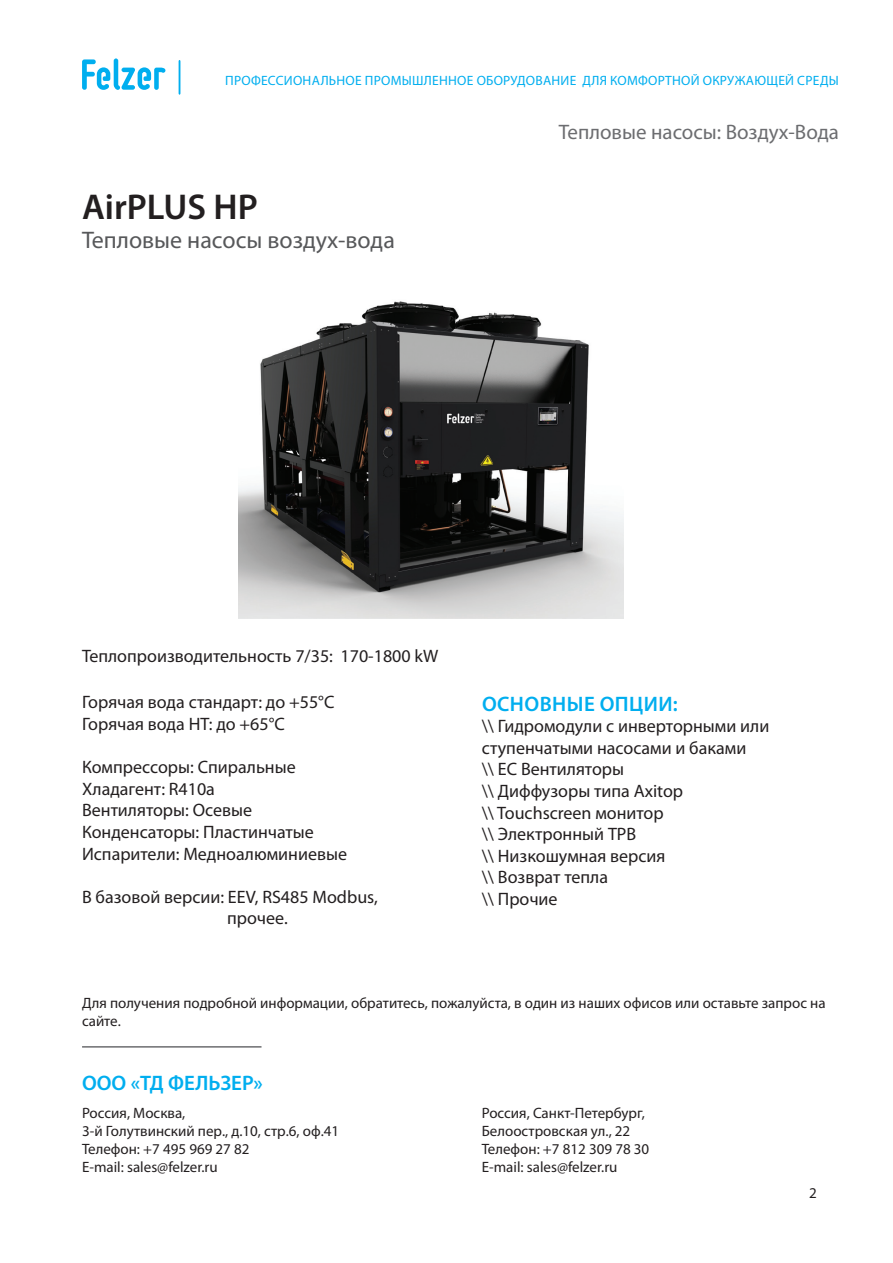
<style>
.page{position:relative;width:893px;height:1263px;background:#fff}
.page>*{position:absolute;margin:0;border:0;box-sizing:border-box;transform-origin:0 0}
.t1{font:600 36px "Myriad Pro";color:#231f20}
.t2{font:24px "Myriad Pro";color:#57585a}
.t3{font:21px "Myriad Pro";color:#6c6d70}
.t4{font:600 21px "Myriad Pro";color:#00aeef}
.t5{font:600 21px "Myriad Pro";letter-spacing:.02em;color:#00aeef}
.t6{font:18px "Myriad Pro";color:#231f20}
.t7{font:15px/18px "Myriad Pro";color:#231f20}
.t8{font:13.5px "Myriad Pro";letter-spacing:.02em;color:#00aeef}
</style>
<div class="page">
<img style="left:238px;top:301px;width:385px;height:318px">
<svg style="left:82px;top:58px;width:83px;height:32px"></svg>
<svg style="left:179px;top:60px;width:1px;height:35px"></svg>
<hr style="left:82px;top:1046px;width:179px;height:1px;background:#6c6d70">
<p class="t8" style="left:225px;top:72px;width:615px">ПРОФЕССИОНАЛЬНОЕ ПРОМЫШЛЕННОЕ ОБОРУДОВАНИЕ ДЛЯ КОМФОРТНОЙ ОКРУЖАЮЩЕЙ СРЕДЫ</p>
<p class="t1" style="left:82px;top:184px;width:177px">AirPLUS HP</p>
<p class="t2" style="left:82px;top:225px;width:314px">Тепловые насосы воздух-вода</p>
<p class="t3" style="left:559px;top:119px;width:281px">Тепловые насосы: Воздух-Вода</p>
<p class="t6" style="left:82px;top:645px;width:358px">Теплопроизводительность 7/35: 170-1800 kW</p>
<p class="t6" style="left:82px;top:691px;width:254px">Горячая вода стандарт: до +55°C</p>
<p class="t6" style="left:82px;top:713px;width:204px">Горячая вода HT: до +65°C</p>
<p class="t6" style="left:82px;top:756px;width:215px">Компрессоры: Спиральные</p>
<p class="t6" style="left:82px;top:778px;width:134px">Хладагент: R410a</p>
<p class="t6" style="left:82px;top:799px;width:172px">Вентиляторы: Осевые</p>
<p class="t6" style="left:82px;top:821px;width:233px">Конденсаторы: Пластинчатые</p>
<p class="t6" style="left:82px;top:842px;width:266px">Испарители: Медноалюминиевые</p>
<p class="t6" style="left:82px;top:886px;width:297px">В базовой версии: EEV, RS485 Modbus,</p>
<p class="t6" style="left:227px;top:907px;width:62px">прочее.</p>
<p class="t5" style="left:482px;top:690px;width:197px">ОСНОВНЫЕ ОПЦИИ:</p>
<p class="t6" style="left:482px;top:715px;width:289px">\\ Гидромодули с инверторными или</p>
<p class="t6" style="left:482px;top:737px;width:266px">ступенчатыми насосами и баками</p>
<p class="t6" style="left:482px;top:758px;width:144px">\\ EC Вентиляторы</p>
<p class="t6" style="left:482px;top:780px;width:203px">\\ Диффузоры типа Axitop</p>
<p class="t6" style="left:482px;top:801px;width:183px">\\ Touchscreen монитор</p>
<p class="t6" style="left:482px;top:823px;width:156px">\\ Электронный ТРВ</p>
<p class="t6" style="left:482px;top:845px;width:185px">\\ Низкошумная версия</p>
<p class="t6" style="left:482px;top:866px;width:128px">\\ Возврат тепла</p>
<p class="t6" style="left:482px;top:888px;width:77px">\\ Прочие</p>
<p class="t7" style="left:82px;top:994px;width:745px">Для получения подробной информации, обратитесь, пожалуйста, в один из наших офисов или оставьте запрос на сайте.</p>
<p class="t4" style="left:82px;top:1069px;width:182px">ООО «ТД ФЕЛЬЗЕР»</p>
<p class="t7" style="left:82px;top:1104px;width:105px">Россия, Москва,</p>
<p class="t7" style="left:82px;top:1122px;width:259px">3-й Голутвинский пер., д.10, стр.6, оф.41</p>
<p class="t7" style="left:82px;top:1140px;width:169px">Телефон: +7 495 969 27 82</p>
<p class="t7" style="left:82px;top:1158px;width:137px">E-mail: sales@felzer.ru</p>
<p class="t7" style="left:482px;top:1104px;width:165px">Россия, Санкт-Петербург,</p>
<p class="t7" style="left:482px;top:1122px;width:150px">Белоостровская ул., 22</p>
<p class="t7" style="left:482px;top:1140px;width:169px">Телефон: +7 812 309 78 30</p>
<p class="t7" style="left:482px;top:1158px;width:137px">E-mail: sales@felzer.ru</p>
<p class="t7" style="left:809px;top:1183px;width:9px">2</p>
</div>
